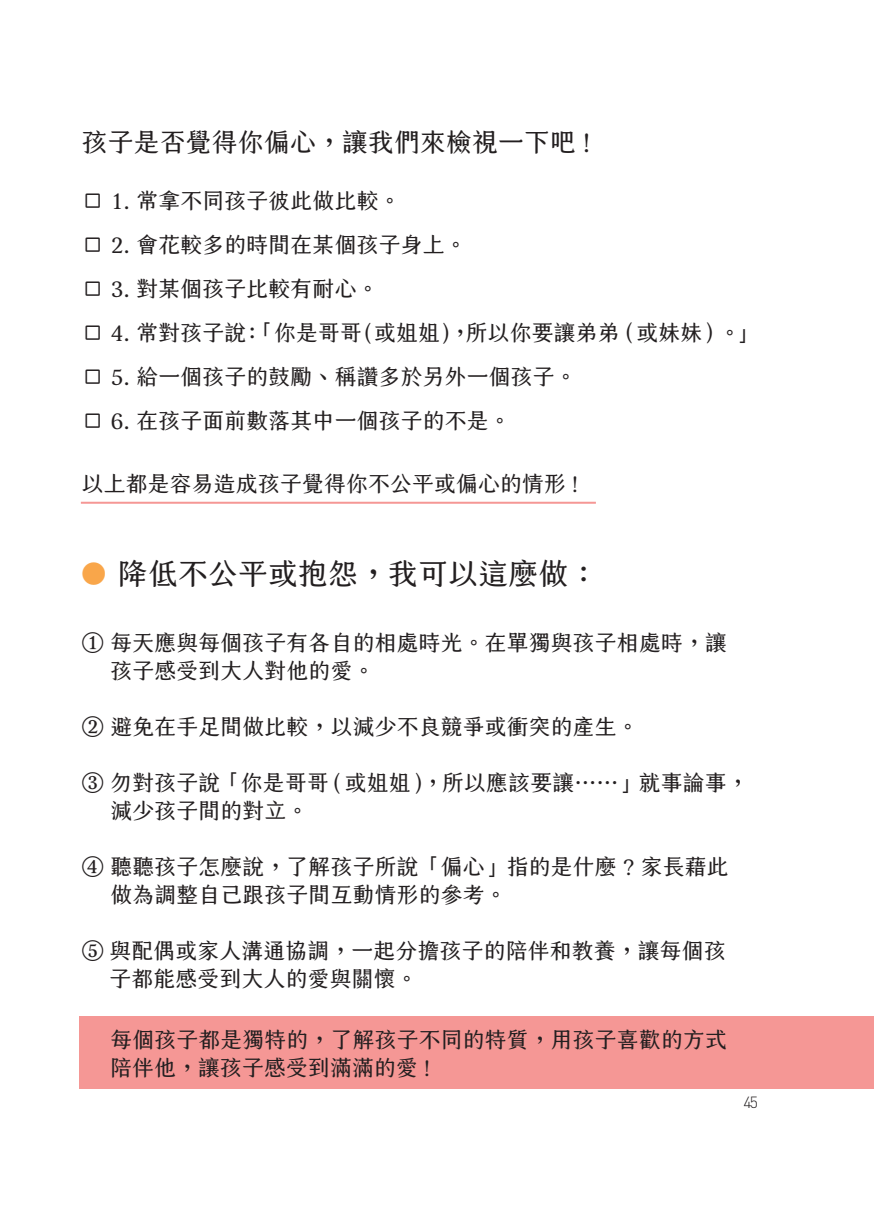
<style>
.page{position:relative;width:874px;height:1225px;background:#fff}
.page>*{position:absolute;margin:0;border:0;box-sizing:border-box;transform-origin:0 0}
.t1{font:30px "creamfont 1.0 Regular";color:#231f20}
.t2{font:26px "creamfont 1.0 Regular";color:#231f20}
.t3{font:22px "creamfont 1.0 Regular";color:#231f20}
.t4{font:300 16px "DIN Pro";color:#231f20}
.s1{color:#f9a64a}
.s2{color:#f59795}
</style>
<div class="page">
<div style="left:79px;top:1016px;width:794px;height:73px;background:#f59795"></div>
<hr style="left:81px;top:502px;width:514px;height:2px;background:#f59795">
<p class="t2" style="left:82px;top:118px;width:510px">孩子是否覺得你偏心，讓我們來檢視一下吧 !</p>
<p class="t3" style="left:82px;top:180px;width:320px">□ 1. 常拿不同孩子彼此做比較。</p>
<p class="t3" style="left:82px;top:224px;width:386px">□ 2. 會花較多的時間在某個孩子身上。</p>
<p class="t3" style="left:82px;top:268px;width:298px">□ 3. 對某個孩子比較有耐心。</p>
<p class="t3" style="left:82px;top:312px;width:676px">□ 4. 常對孩子說：「你是哥哥(或姐姐)，所以你要讓弟弟（或妹妹）。」</p>
<p class="t3" style="left:82px;top:356px;width:496px">□ 5. 給一個孩子的鼓勵、稱讚多於另外一個孩子。</p>
<p class="t3" style="left:82px;top:400px;width:430px">□ 6. 在孩子面前數落其中一個孩子的不是。</p>
<p class="t3" style="left:82px;top:463px;width:498px">以上都是容易造成孩子覺得你不公平或偏心的情形 !</p>
<p class="t1" style="left:79px;top:546px;width:520px"><span class="s1">●</span> 降低不公平或抱怨，我可以這麼做：</p>
<p class="t3" style="left:82px;top:622px;width:646px">① 每天應與每個孩子有各自的相處時光。在單獨與孩子相處時，讓</p>
<p class="t3" style="left:110px;top:650px;width:266px">孩子感受到大人對他的愛。</p>
<p class="t3" style="left:82px;top:706px;width:558px">② 避免在手足間做比較，以減少不良競爭或衝突的產生。</p>
<p class="t3" style="left:82px;top:762px;width:668px">③ 勿對孩子說「你是哥哥 ( 或姐姐 )，所以應該要讓……」就事論事，</p>
<p class="t3" style="left:110px;top:790px;width:200px">減少孩子間的對立。</p>
<p class="t3" style="left:82px;top:846px;width:648px">④ 聽聽孩子怎麼說，了解孩子所說「偏心」指的是什麼 ? 家長藉此</p>
<p class="t3" style="left:110px;top:874px;width:398px">做為調整自己跟孩子間互動情形的參考。</p>
<p class="t3" style="left:82px;top:930px;width:645px">⑤ 與配偶或家人溝通協調，一起分擔孩子的陪伴和教養，讓每個孩</p>
<p class="t3" style="left:109px;top:958px;width:309px">子都能感受到大人的愛與關懷。</p>
<p class="t3" style="left:82px;top:1019px;width:646px"><span class="s2">●</span> 每個孩子都是獨特的，了解孩子不同的特質，用孩子喜歡的方式</p>
<p class="t3" style="left:110px;top:1047px;width:322px">陪伴他，讓孩子感受到滿滿的愛 !</p>
<p class="t4" style="left:743px;top:1091px;width:16px">45</p>
</div>
